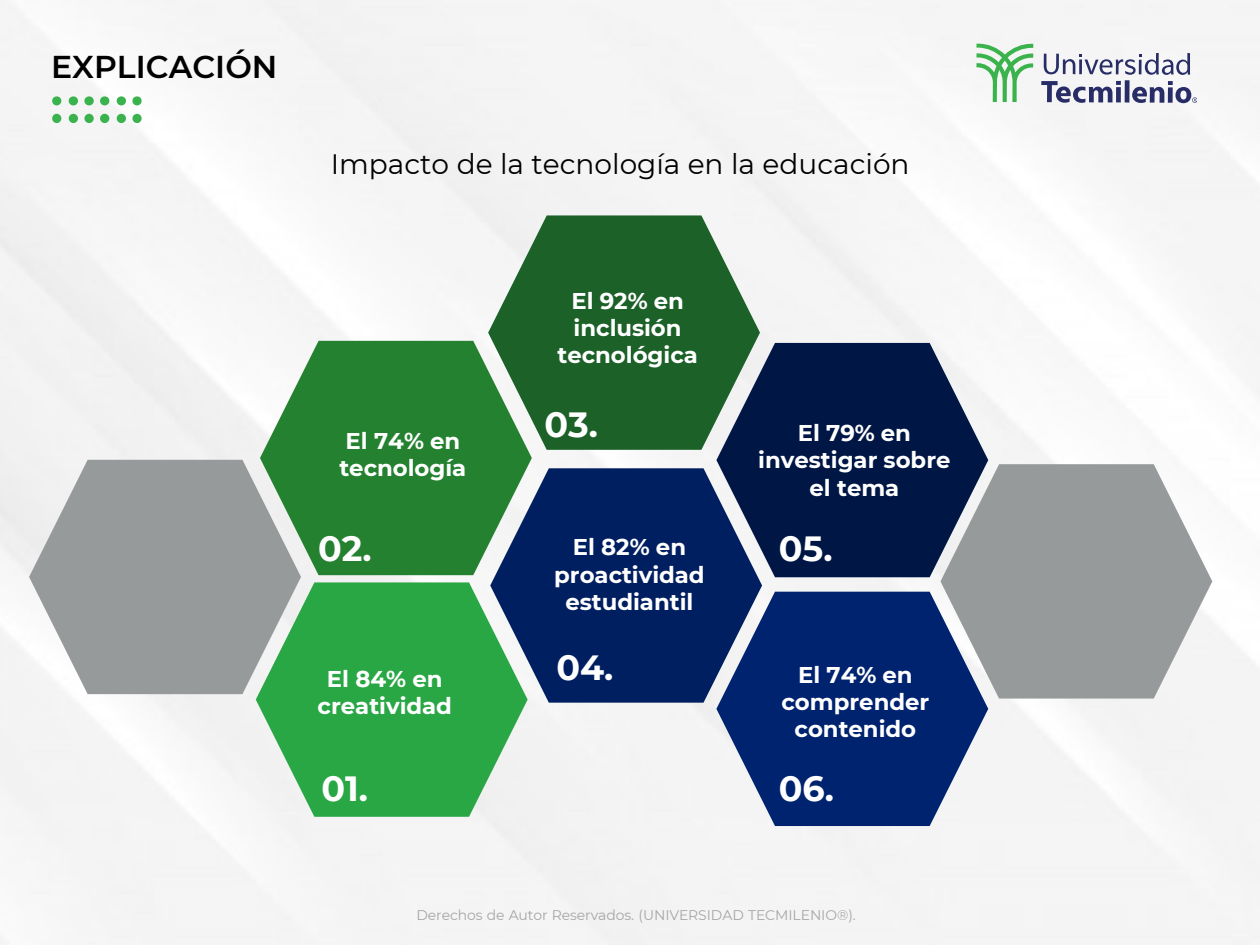
<style>
.page{position:relative;width:1260px;height:945px;background:#f5f5f5}
.page>*{position:absolute;margin:0;border:0;box-sizing:border-box;transform-origin:0 0}
.t1{font:700 35px "Montserrat";color:#fff}
.t2{font:600 31.5px "Montserrat";color:#000}
.t3{font:28px "Montserrat";color:#000}
.t4{font:700 22.75px/27.3px "Montserrat";color:#fff;text-align:center}
.t5{font:14px "Montserrat";letter-spacing:-.01em;color:#a6a6a6}
</style>
<div class="page">
<svg style="left:1041px;top:53px;width:156px;height:50px"></svg>
<svg style="left:976px;top:44px;width:57px;height:58px"></svg>
<div style="left:100px;top:97px;width:9px;height:8px;background:#3ab34c;border-radius:50%"></div>
<div style="left:117px;top:97px;width:9px;height:8px;background:#3ab34c;border-radius:50%"></div>
<div style="left:132px;top:97px;width:9px;height:8px;background:#3ab34c;border-radius:50%"></div>
<div style="left:100px;top:114px;width:9px;height:9px;background:#3ab34c;border-radius:50%"></div>
<div style="left:117px;top:114px;width:9px;height:9px;background:#3ab34c;border-radius:50%"></div>
<div style="left:132px;top:114px;width:9px;height:9px;background:#3ab34c;border-radius:50%"></div>
<div style="left:52px;top:97px;width:9px;height:8px;background:#3ab34c;border-radius:50%"></div>
<div style="left:69px;top:97px;width:9px;height:8px;background:#3ab34c;border-radius:50%"></div>
<div style="left:84px;top:97px;width:10px;height:8px;background:#3ab34c;border-radius:50%"></div>
<div style="left:52px;top:114px;width:9px;height:9px;background:#3ab34c;border-radius:50%"></div>
<div style="left:69px;top:114px;width:9px;height:9px;background:#3ab34c;border-radius:50%"></div>
<div style="left:84px;top:114px;width:10px;height:9px;background:#3ab34c;border-radius:50%"></div>
<svg style="left:260px;top:341px;width:272px;height:234px;background:#378c42"></svg>
<svg style="left:488px;top:215px;width:272px;height:235px;background:#3c7847"></svg>
<svg style="left:256px;top:582px;width:272px;height:235px;background:#45b15d"></svg>
<svg style="left:490px;top:468px;width:272px;height:235px;background:#16376a"></svg>
<svg style="left:716px;top:592px;width:272px;height:234px;background:#244182"></svg>
<svg style="left:716px;top:343px;width:272px;height:234px;background:#1e345b"></svg>
<svg style="left:940px;top:464px;width:272px;height:235px;background:#9ba0a4"></svg>
<svg style="left:29px;top:460px;width:272px;height:234px;background:#9fa8a3"></svg>
<p class="t2" style="left:51px;top:45px;width:228px">EXPLICACIÓN</p>
<p class="t3" style="left:331px;top:144px;width:580px">Impacto de la tecnología en la educación</p>
<p class="t4" style="left:339px;top:426px;width:128px;text-align:left">El 74% en tecnología</p>
<h1 class="t1" style="left:318px;top:524px;width:55px">02.</h1>
<p class="t4" style="left:318px;top:664px;width:136px">El 84% en creatividad</p>
<h1 class="t1" style="left:321px;top:763px;width:48px">01.</h1>
<p class="t4" style="left:557px;top:286px;width:142px">El 92% en inclusión tecnológica</p>
<h1 class="t1" style="left:544px;top:399px;width:55px">03.</h1>
<p class="t4" style="left:554px;top:533px;width:152px">El 82% en proactividad estudiantil</p>
<h1 class="t1" style="left:556px;top:642px;width:58px">04.</h1>
<p class="t4" style="left:758px;top:418px;width:194px">El 79% en investigar sobre el tema</p>
<h1 class="t1" style="left:779px;top:524px;width:55px">05.</h1>
<p class="t4" style="left:781px;top:660px;width:149px">El 74% en comprender contenido</p>
<h1 class="t1" style="left:779px;top:763px;width:57px">06.</h1>
<p class="t5" style="left:416px;top:906px;width:441px">Derechos de Autor Reservados. (UNIVERSIDAD TECMILENIO®).</p>
</div>
